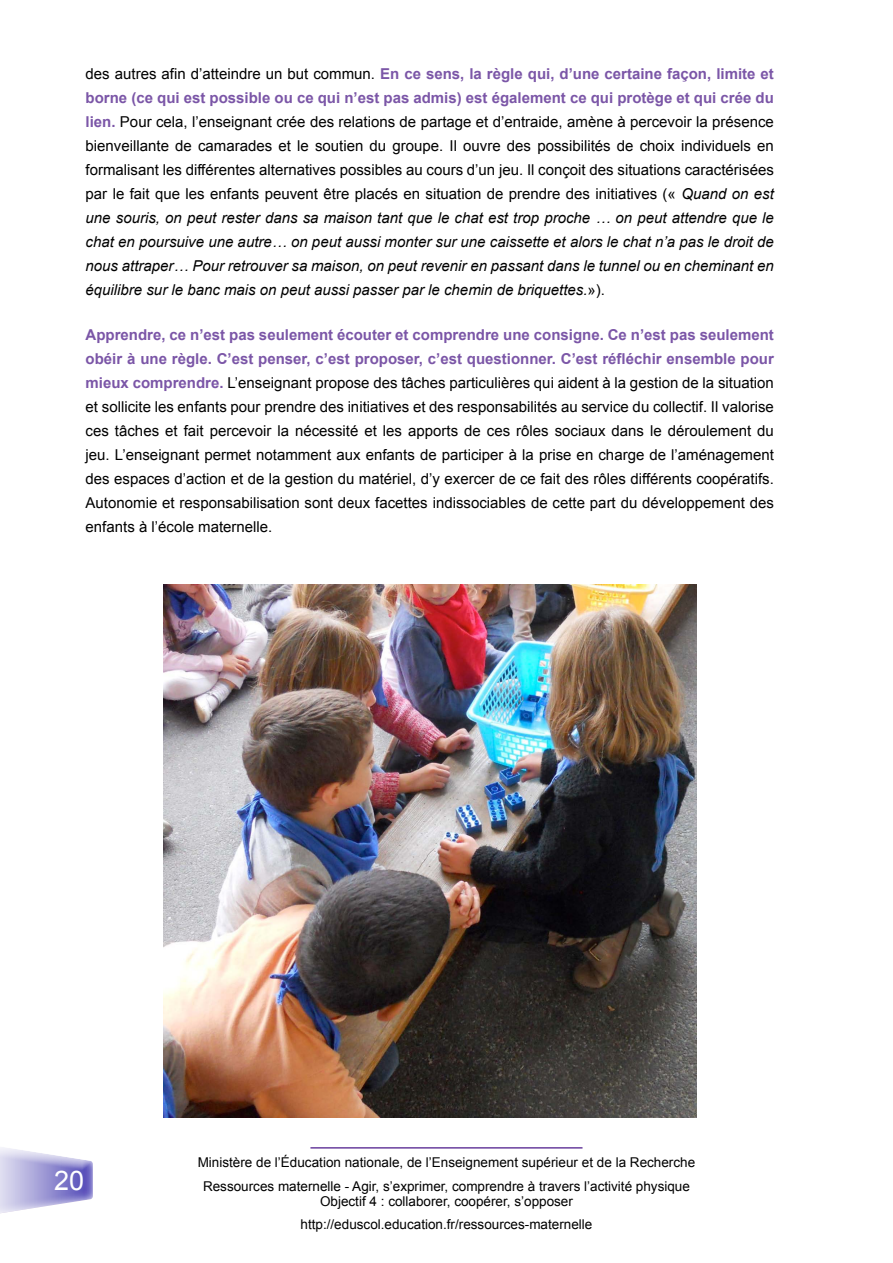
<style>
.page{position:relative;width:893px;height:1263px;background:#fff}
.page>*{position:absolute;margin:0;border:0;box-sizing:border-box;transform-origin:0 0}
.t1{font:27px "Arial";color:#fff}
.t2{font:15px/24px "Arial";color:#000;text-align:justify}
.t3{font:13.5px/23.5px "Arial";color:#000;text-align:center}
.s1{font-weight:700;color:#7b56a7}
.s2{font-style:italic}
</style>
<div class="page">
<div style="left:0;top:1154px;width:104px;height:63px;background:#6a3f9d;opacity:.75"></div>
<hr style="left:310px;top:1147px;width:272px;height:1px;background:#6a3f9d">
<img style="left:163px;top:585px;width:533px;height:533px">
<p class="t2" style="left:86px;top:62px;width:690px">des autres afin d’atteindre un but commun. <span class="s1">En ce sens, la règle qui, d’une certaine façon, limite et borne (ce qui est possible ou ce qui n’est pas admis) est également ce qui protège et qui crée du lien.</span> Pour cela, l’enseignant crée des relations de partage et d’entraide, amène à percevoir la présence bienveillante de camarades et le soutien du groupe. Il ouvre des possibilités de choix individuels en formalisant les différentes alternatives possibles au cours d’un jeu. Il conçoit des situations caractérisées par le fait que les enfants peuvent être placés en situation de prendre des initiatives (« <span class="s2">Quand on est une souris, on peut rester dans sa maison tant que le chat est trop proche … on peut attendre que le chat en poursuive une autre… on peut aussi monter sur une caissette et alors le chat n’a pas le droit de nous attraper… Pour retrouver sa maison, on peut revenir en passant dans le tunnel ou en cheminant en équilibre sur le banc mais on peut aussi passer par le chemin de briquettes.</span>»).</p>
<p class="t2" style="left:86px;top:323px;width:690px"><span class="s1">Apprendre, ce n’est pas seulement écouter et comprendre une consigne. Ce n’est pas seulement obéir à une règle. C’est penser, c’est proposer, c’est questionner. C’est réfléchir ensemble pour mieux comprendre.</span> L’enseignant propose des tâches particulières qui aident à la gestion de la situation et sollicite les enfants pour prendre des initiatives et des responsabilités au service du collectif. Il valorise ces tâches et fait percevoir la nécessité et les apports de ces rôles sociaux dans le déroulement du jeu. L’enseignant permet notamment aux enfants de participer à la prise en charge de l’aménagement des espaces d’action et de la gestion du matériel, d’y exercer de ce fait des rôles différents coopératifs.<br>Autonomie et responsabilisation sont deux facettes indissociables de cette part du développement des enfants à l’école maternelle.</p>
<h1 class="t1" style="left:54px;top:1162px;width:32px">20</h1>
<p class="t3" style="left:198px;top:1151px;width:499px">Ministère de l’Éducation nationale, de l’Enseignement supérieur et de la Recherche<br>Ressources maternelle - Agir, s’exprimer, comprendre à travers l’activité physique</p>
<p class="t3" style="left:301px;top:1189px;width:293px">Objectif 4 : collaborer, coopérer, s’opposer http://eduscol.education.fr/ressources-maternelle</p>
</div>
